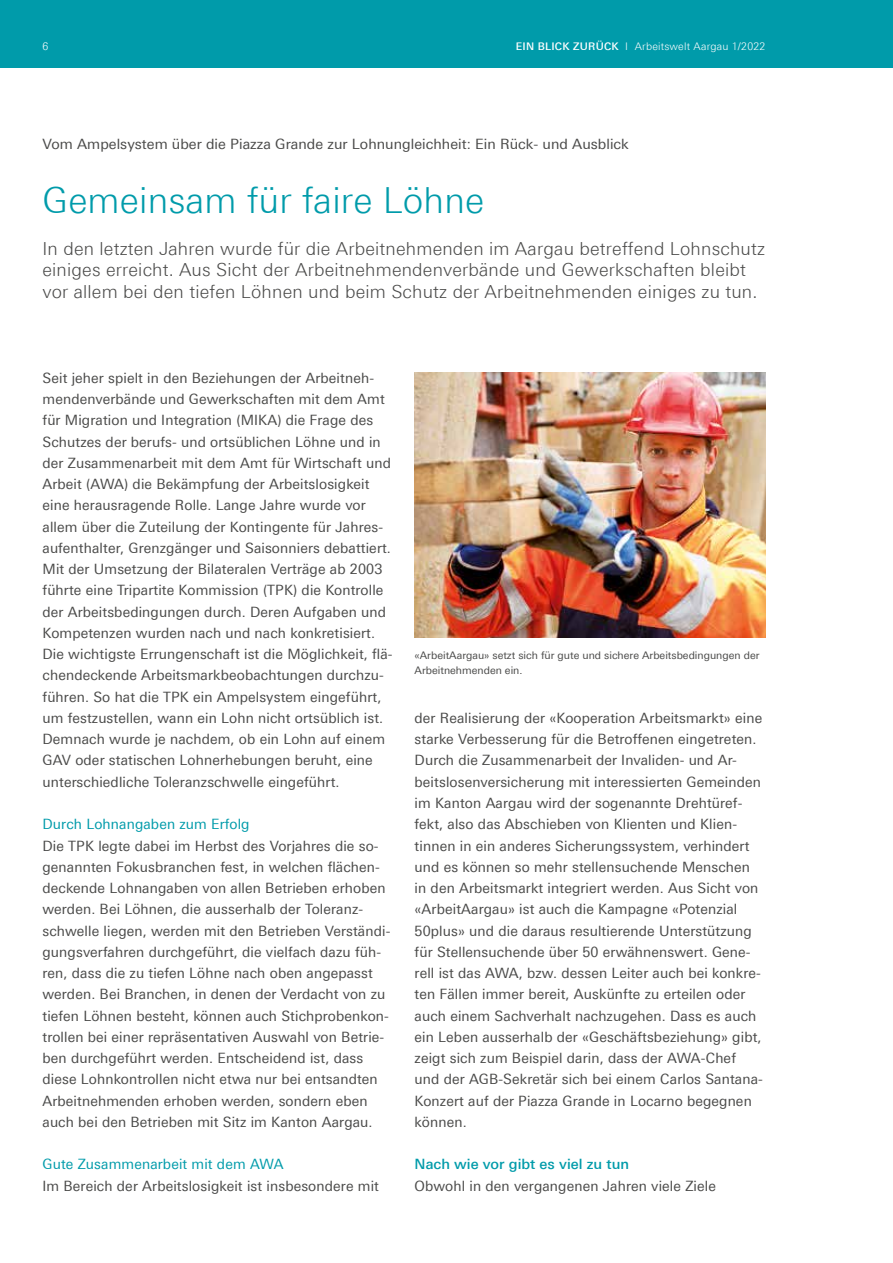
<style>
.page{position:relative;width:893px;height:1263px;background:#fff}
.page>*{position:absolute;margin:0;border:0;box-sizing:border-box;transform-origin:0 0}
.t1{font:300 36px "Linotype Univers 330";letter-spacing:.005em;color:#009baa}
.t2{font:300 18px/21.3px "Linotype Univers 330";letter-spacing:.01em;color:#4a4a49}
.t3{font:14.25px/21.3px "Linotype Univers 430";letter-spacing:.01em;color:#4a4a49}
.t4{font:14.25px "Linotype Univers 430";letter-spacing:.01em;color:#009baa}
.t5{font:500 14.25px "Linotype Univers 530";color:#009baa}
.t6{font:10.5px/14.9px "Linotype Univers 430";color:#4a4a49}
.t7{font:300 10.5px "Linotype Univers 330";letter-spacing:.02em;color:#fff}
.s1{font-family:"Linotype Univers 530";font-weight:500}
</style>
<div class="page">
<div style="left:0;top:0;width:893px;height:68px;background:#009baa"></div>
<img style="left:415px;top:372px;width:350px;height:266px">
<p class="t7" style="left:43px;top:40px;width:7px">6</p>
<p class="t7" style="left:516px;top:40px;width:251px"><span class="s1">EIN BLICK ZURÜCK</span> I Arbeitswelt Aargau 1/2022</p>
<p class="t3" style="left:43px;top:133px;width:588px">Vom Ampelsystem über die Piazza Grande zur Lohnungleichheit: Ein Rück- und Ausblick</p>
<h1 class="t1" style="left:43px;top:179px;width:443px">Gemeinsam für faire Löhne</h1>
<p class="t2" style="left:43px;top:238px;width:724px">In den letzten Jahren wurde für die Arbeitnehmenden im Aargau betreffend Lohnschutz einiges erreicht. Aus Sicht der Arbeitnehmendenverbände und Gewerkschaften bleibt vor allem bei den tiefen Löhnen und beim Schutz der Arbeitnehmenden einiges zu tun.</p>
<p class="t3" style="left:43px;top:367px;width:352px">Seit jeher spielt in den Beziehungen der Arbeitneh&shy;mendenverbände und Gewerkschaften mit dem Amt für Migration und Integration (MIKA) die Frage des Schutzes der berufs- und ortsüblichen Löhne und in der Zusammenarbeit mit dem Amt für Wirtschaft und Arbeit (AWA) die Bekämpfung der Arbeitslosigkeit eine herausragende Rolle. Lange Jahre wurde vor allem über die Zuteilung der Kontingente für Jahres&shy;aufenthalter, Grenzgänger und Saisonniers debattiert.<br>Mit der Umsetzung der Bilateralen Verträge ab 2003 führte eine Tripartite Kommission (TPK) die Kontrolle der Arbeitsbedingungen durch. Deren Aufgaben und Kompetenzen wurden nach und nach konkretisiert.<br>Die wichtigste Errungenschaft ist die Möglichkeit, flä&shy;chendeckende Arbeitsmarkbeobachtungen durchzu&shy;führen. So hat die TPK ein Ampelsystem eingeführt, um festzustellen, wann ein Lohn nicht ortsüblich ist.<br>Demnach wurde je nachdem, ob ein Lohn auf einem GAV oder statischen Lohnerhebungen beruht, eine unterschiedliche Toleranzschwelle eingeführt.</p>
<p class="t4" style="left:43px;top:816px;width:209px">Durch Lohnangaben zum Erfolg</p>
<p class="t3" style="left:43px;top:835px;width:349px">Die TPK legte dabei im Herbst des Vorjahres die so&shy;genannten Fokusbranchen fest, in welchen flächen&shy;deckende Lohnangaben von allen Betrieben erhoben werden. Bei Löhnen, die ausserhalb der Toleranz&shy;schwelle liegen, werden mit den Betrieben Verständi&shy;gungsverfahren durchgeführt, die vielfach dazu füh&shy;ren, dass die zu tiefen Löhne nach oben angepasst werden. Bei Branchen, in denen der Verdacht von zu tiefen Löhnen besteht, können auch Stichprobenkon&shy;trollen bei einer repräsentativen Auswahl von Betrie&shy;ben durchgeführt werden. Entscheidend ist, dass diese Lohnkontrollen nicht etwa nur bei entsandten Arbeitnehmenden erhoben werden, sondern eben auch bei den Betrieben mit Sitz im Kanton Aargau.</p>
<p class="t4" style="left:43px;top:1156px;width:243px">Gute Zusammenarbeit mit dem AWA</p>
<p class="t3" style="left:43px;top:1175px;width:338px">Im Bereich der Arbeitslosigkeit ist insbesondere mit</p>
<p class="t6" style="left:415px;top:648px;width:346px">«ArbeitAargau» setzt sich für gute und sichere Arbeitsbedingungen der<br>Arbeitnehmenden ein.</p>
<p class="t3" style="left:415px;top:707px;width:350px">der Realisierung der «Kooperation Arbeitsmarkt» eine starke Verbesserung für die Betroffenen eingetreten.<br>Durch die Zusammenarbeit der Invaliden- und Ar&shy;beitslosenversicherung mit interessierten Gemeinden im Kanton Aargau wird der sogenannte Drehtüref&shy;fekt, also das Abschieben von Klienten und Klien&shy;tinnen in ein anderes Sicherungssystem, verhindert und es können so mehr stellensuchende Menschen in den Arbeitsmarkt integriert werden. Aus Sicht von «ArbeitAargau» ist auch die Kampagne «Potenzial 50plus» und die daraus resultierende Unterstützung für Stellensuchende über 50 erwähnenswert. Gene&shy;rell ist das AWA, bzw. dessen Leiter auch bei konkre&shy;ten Fällen immer bereit, Auskünfte zu erteilen oder auch einem Sachverhalt nachzugehen. Dass es auch ein Leben ausserhalb der «Geschäftsbeziehung» gibt, zeigt sich zum Beispiel darin, dass der AWA-Chef und der AGB-Sekretär sich bei einem Carlos Santana-Konzert auf der Piazza Grande in Locarno begegnen können.</p>
<p class="t5" style="left:415px;top:1156px;width:216px">Nach wie vor gibt es viel zu tun</p>
<p class="t3" style="left:415px;top:1175px;width:303px">Obwohl in den vergangenen Jahren viele Ziele</p>
</div>
